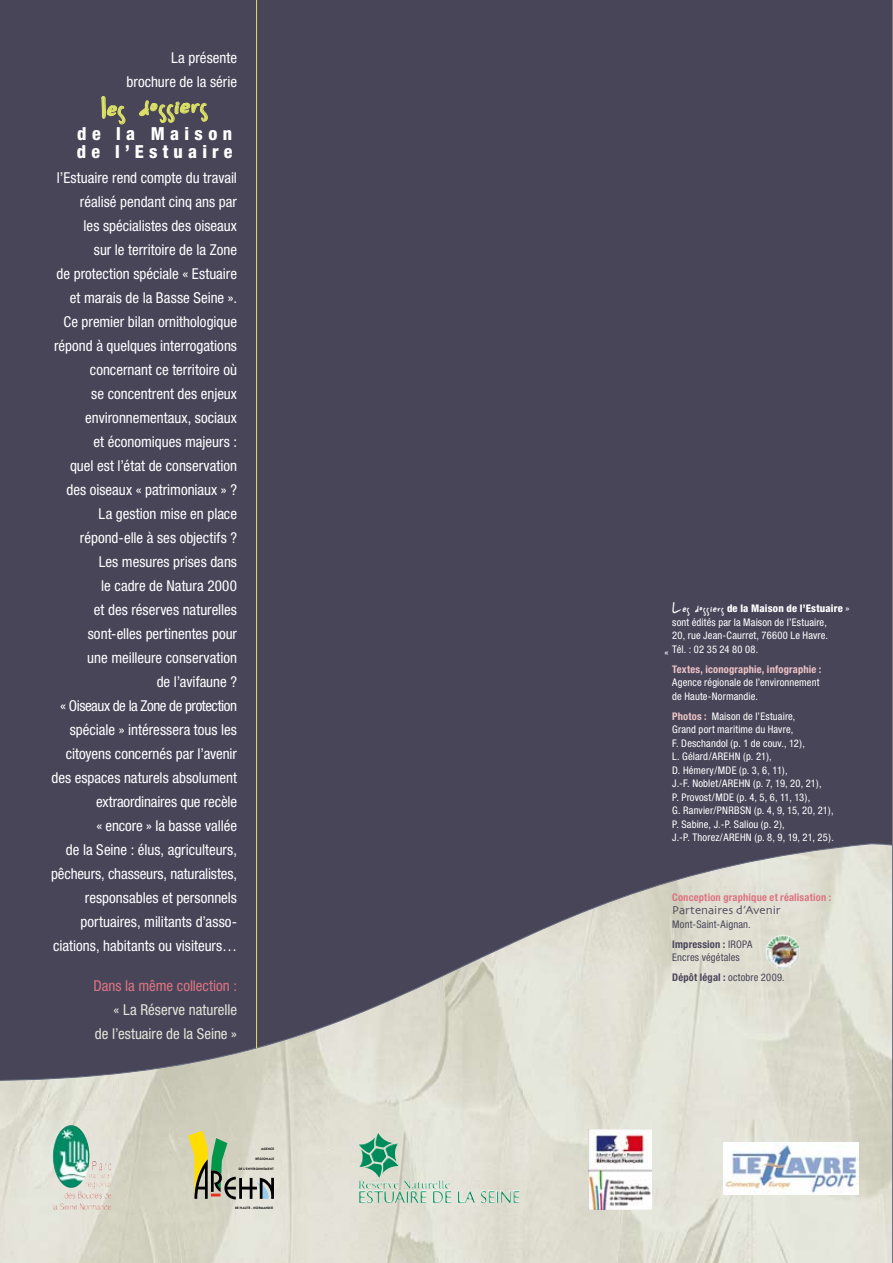
<style>
.page{position:relative;width:893px;height:1263px;background:#fff}
.page>*{position:absolute;margin:0;border:0;box-sizing:border-box;transform-origin:0 0}
.t1{font:33px "Splurge";color:#dce168;scale:1.18 1}
.t2{font:800 condensed 18px/18px "Helvetica Neue";letter-spacing:.29em;color:#fff}
.t3{font:condensed 15px/24px "Helvetica Neue";letter-spacing:-.005em;color:#fff;text-align:right}
.t4{font:condensed 15px/24px "Helvetica Neue";letter-spacing:-.005em;color:#e4e6d9;text-align:right}
.t5{font:condensed 15px "Helvetica Neue";letter-spacing:-.005em;color:#dc7482}
.t6{font:12px "Skia";color:#494559}
.t7{font:condensed 10.5px/13.5px "Helvetica Neue";letter-spacing:.015em;color:#fff}
.t8{font:condensed 10.5px/20px "Helvetica Neue";letter-spacing:.01em;color:#494559}
.t9{font:700 condensed 10.5px "Helvetica Neue";letter-spacing:.02em;color:#dc7482}
.t10{font:700 condensed 10.5px "Helvetica Neue";letter-spacing:.02em;color:#edc4c6}
.t11{font:600 3.3px "Itc Kabel";letter-spacing:.055em;color:#000}
.s1{font-family:"Splurge";font-stretch:normal;font-size:15px}
.s2{font-weight:800}
.s3{font-weight:700;color:#edc4c6}
.s4{font-weight:700}
</style>
<div class="page">
<div style="left:0;top:0;width:893px;height:843px;background:#494559"></div>
<svg style="left:0;top:843px;width:893px;height:420px;background:#aeacaa"></svg>
<svg style="left:101px;top:96px;width:24px;height:42px"></svg>
<svg style="left:139px;top:100px;width:69px;height:23px;background:#69675c"></svg>
<img style="left:765px;top:935px;width:23px;height:34px">
<hr style="left:256px;top:0;width:1px;height:1048px;background:#dce168">
<img style="left:53px;top:1125px;width:17px;height:38px">
<img style="left:358px;top:1132px;width:40px;height:30px">
<svg style="left:188px;top:1130px;width:86px;height:69px;background:#b2b693"></svg>
<img style="left:589px;top:1130px;width:62px;height:79px">
<img style="left:724px;top:1143px;width:135px;height:52px">
<p class="t3" style="left:127px;top:45px;width:112px">La présente brochure de la série</p>
<h1 class="t1" style="left:99px;top:83px;width:93px;rotate:-2deg">les dossiers</h1>
<p class="t2" style="left:77px;top:124px;width:157px">de la Maison de l’Estuaire</p>
<p class="t3" style="left:51px;top:165px;width:187px">l’Estuaire rend compte du travail réalisé pendant cinq ans par<br>les spécialistes des oiseaux<br>sur le territoire de la Zone<br>de protection spéciale « Estuaire et marais de la Basse Seine ».<br>Ce premier bilan ornithologique répond à quelques interrogations concernant ce territoire où<br>se concentrent des enjeux environnementaux, sociaux<br>et économiques majeurs :<br>quel est l’état de conservation des oiseaux « patrimoniaux » ?<br>La gestion mise en place répond-elle à ses objectifs ?<br>Les mesures prises dans<br>le cadre de Natura 2000<br>et des réserves naturelles sont-elles pertinentes pour<br>une meilleure conservation<br>de l’avifaune ?<br>« Oiseaux de la Zone de protection spéciale » intéressera tous les citoyens concernés par l’avenir des espaces naturels absolument extraordinaires que recèle<br>« encore » la basse vallée<br>de la Seine : élus, agriculteurs, pêcheurs, chasseurs, naturalistes, responsables et personnels portuaires, militants d’asso&shy;ciations, habitants ou visiteurs…</p>
<p class="t5" style="left:94px;top:977px;width:145px">Dans la même collection :</p>
<p class="t4" style="left:95px;top:998px;width:144px">« La Réserve naturelle<br>de l’estuaire de la Seine »</p>
<p class="t11" style="left:261px;top:1147px;width:15px">AGENCE</p>
<p class="t11" style="left:256px;top:1157px;width:20px">RÉGIONALE</p>
<p class="t11" style="left:239px;top:1167px;width:37px">DE L'ENVIRONNEMENT</p>
<p class="t11" style="left:235px;top:1205px;width:40px">DE HAUTE - NORMANDIE</p>
<p class="t7" style="left:672px;top:602px;width:179px"><span class="s1">Les dossiers</span> <span class="s2">de la Maison de l’Estuaire</span> » sont édités par la Maison de l’Estuaire,<br>20, rue Jean-Caurret, 76600 Le Havre.<br>Tél. : 02 35 24 80 08.</p>
<p class="t10" style="left:672px;top:663px;width:151px">Textes, iconographie, infographie :</p>
<p class="t7" style="left:672px;top:676px;width:149px">Agence régionale de l’environnement de Haute-Normandie.</p>
<p class="t7" style="left:672px;top:709px;width:163px"><span class="s3">Photos :</span> Maison de l’Estuaire,<br>Grand port maritime du Havre,<br>F. Deschandol (p. 1 de couv., 12),<br>L. Gélard/AREHN (p. 21),<br>D. Hémery/MDE (p. 3, 6, 11),<br>J.-F. Noblet/AREHN (p. 7, 19, 20, 21),<br>P. Provost/MDE (p. 4, 5, 6, 11, 13),<br>G. Ranvier/PNRBSN (p. 4, 9, 15, 20, 21),<br>P. Sabine, J.-P. Saliou (p. 2),<br>J.-P. Thorez/AREHN (p. 8, 9, 19, 21, 25).</p>
<p class="t7" style="left:664px;top:646px;width:6px">«</p>
<p class="t9" style="left:672px;top:891px;width:161px">Conception graphique et réalisation :</p>
<p class="t6" style="left:672px;top:903px;width:110px">Partenaires d’Avenir</p>
<p class="t8" style="left:672px;top:914px;width:80px">Mont-Saint-Aignan.<br><span class="s4">Impression :</span> IROPA</p>
<p class="t8" style="left:672px;top:947px;width:114px">Encres végétales<br><span class="s4">Dépôt légal :</span> octobre 2009.</p>
</div>
